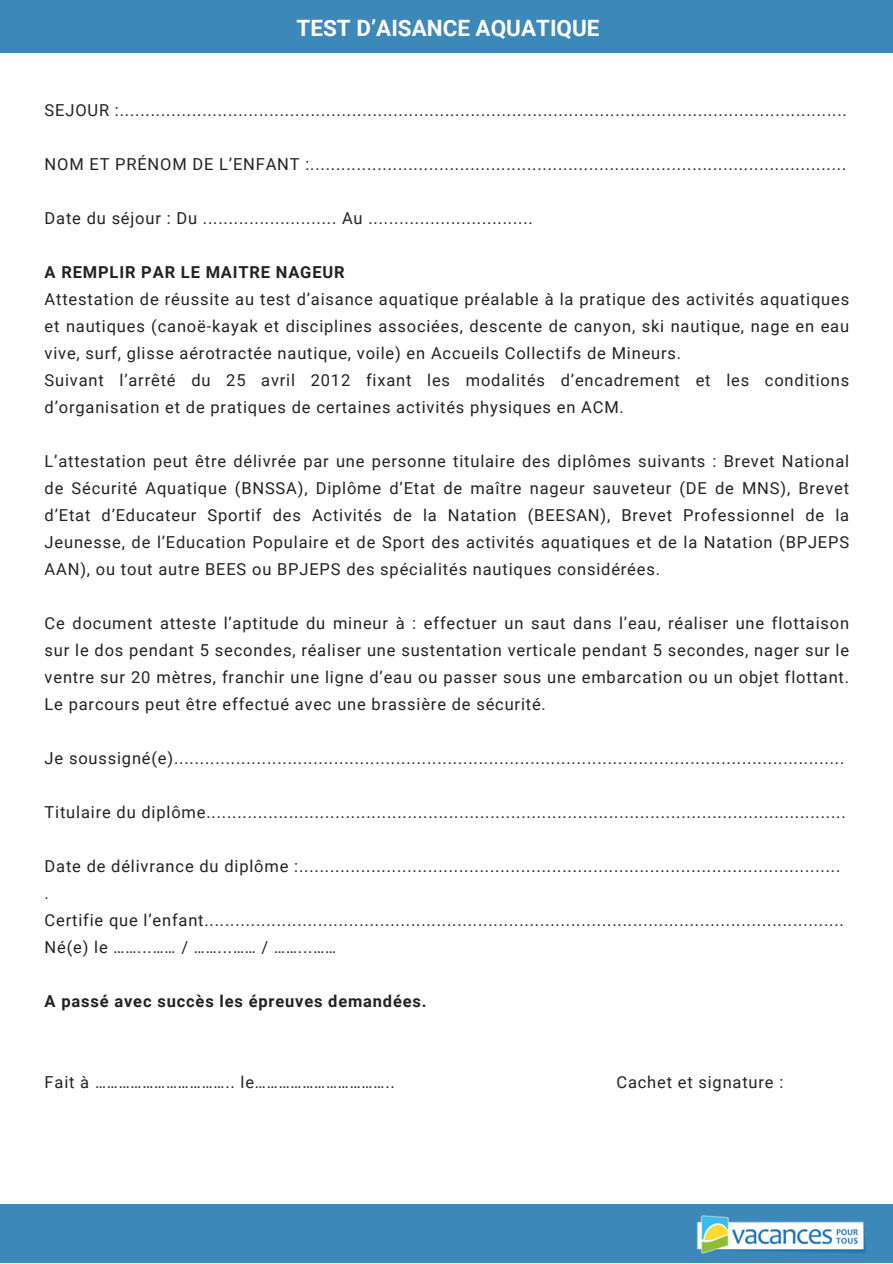
<style>
.page{position:relative;width:893px;height:1264px;background:#fff}
.page>*{position:absolute;margin:0;border:0;box-sizing:border-box;transform-origin:0 0}
.t1{font:700 22.5px "Roboto";color:#fff}
.t2{font:16.5px/27px "Roboto";letter-spacing:.05em;color:#222;text-align:justify}
.t3{font:700 16.5px "Roboto";letter-spacing:.05em;color:#222}
</style>
<div class="page">
<div style="left:0;top:1203px;width:892px;height:59px;background:#3c88b8"></div>
<img style="left:696px;top:1215px;width:170px;height:39px">
<div style="left:0;top:0;width:892px;height:53px;background:#3c88b8"></div>
<p class="t1" style="left:296px;top:15px;width:304px">TEST D’AISANCE AQUATIQUE</p>
<p class="t2" style="left:45px;top:97px;width:803px">SEJOUR :.............................................................................................................................................</p>
<p class="t2" style="left:45px;top:151px;width:803px">NOM ET PRÉNOM DE L’ENFANT :........................................................................................................</p>
<p class="t2" style="left:45px;top:205px;width:489px">Date du séjour : Du .......................... Au ................................</p>
<p class="t3" style="left:45px;top:262px;width:301px">A REMPLIR PAR LE MAITRE NAGEUR</p>
<p class="t2" style="left:45px;top:286px;width:806px">Attestation de réussite au test d’aisance aquatique préalable à la pratique des activités aquatiques et nautiques (canoë-kayak et disciplines associées, descente de canyon, ski nautique, nage en eau vive, surf, glisse aérotractée nautique, voile) en Accueils Collectifs de Mineurs.</p>
<p class="t2" style="left:45px;top:367px;width:806px">Suivant l’arrêté du 25 avril 2012 fixant les modalités d’encadrement et les conditions d’organisation et de pratiques de certaines activités physiques en ACM.</p>
<p class="t2" style="left:45px;top:447px;width:806px">L’attestation peut être délivrée par une personne titulaire des diplômes suivants : Brevet National de Sécurité Aquatique (BNSSA), Diplôme d’Etat de maître nageur sauveteur (DE de MNS), Brevet d’Etat d’Educateur Sportif des Activités de la Natation (BEESAN), Brevet Professionnel de la Jeunesse, de l’Education Populaire et de Sport des activités aquatiques et de la Natation (BPJEPS AAN), ou tout autre BEES ou BPJEPS des spécialités nautiques considérées.</p>
<p class="t2" style="left:45px;top:609px;width:806px">Ce document atteste l’aptitude du mineur à : effectuer un saut dans l’eau, réaliser une flottaison sur le dos pendant 5 secondes, réaliser une sustentation verticale pendant 5 secondes, nager sur le ventre sur 20 mètres, franchir une ligne d’eau ou passer sous une embarcation ou un objet flottant.<br>Le parcours peut être effectué avec une brassière de sécurité.</p>
<p class="t2" style="left:45px;top:744px;width:801px">Je soussigné(e)..................................................................................................................................</p>
<p class="t2" style="left:45px;top:798px;width:802px">Titulaire du diplôme............................................................................................................................</p>
<p class="t2" style="left:45px;top:852px;width:797px">Date de délivrance du diplôme :.........................................................................................................</p>
<p class="t2" style="left:45px;top:879px;width:6px">.</p>
<p class="t2" style="left:45px;top:906px;width:800px">Certifie que l’enfant............................................................................................................................</p>
<p class="t2" style="left:45px;top:933px;width:293px">Né(e) le ……...…… / ……...…… / ……...……</p>
<p class="t3" style="left:45px;top:991px;width:383px">A passé avec succès les épreuves demandées.</p>
<p class="t2" style="left:45px;top:1068px;width:352px">Fait à …………………………….. le……………………………..</p>
<p class="t2" style="left:616px;top:1068px;width:168px">Cachet et signature :</p>
</div>
